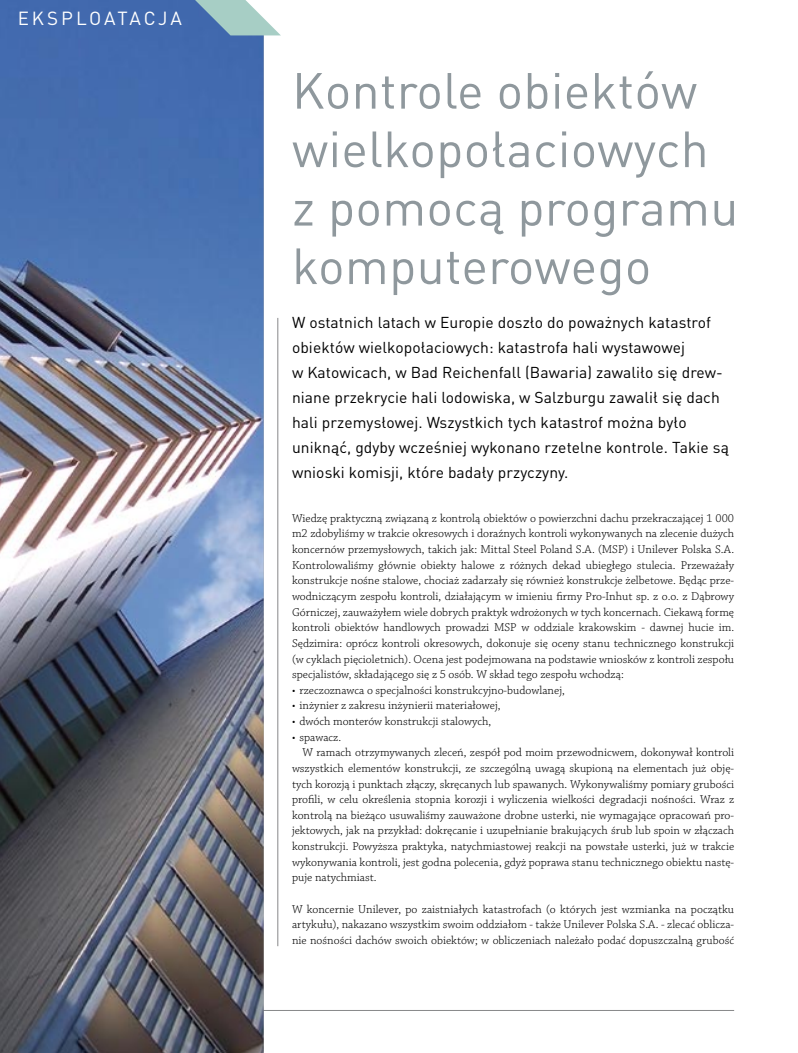
<style>
.page{position:relative;width:798px;height:1053px;background:#fff}
.page>*{position:absolute;margin:0;border:0;box-sizing:border-box;transform-origin:0 0}
.t1{font:50px/58.4px "DIN Pl";letter-spacing:.005em;color:#8f989d}
.t2{font:18.75px "DIN Pl";letter-spacing:.15em;color:#fff}
.t3{font:15.62px/25px "DIN Pl";letter-spacing:.005em;color:#000}
.t4{font:300 12px/15.6px "Chaparral Pro";color:#000;text-align:justify}
</style>
<div class="page">
<hr style="left:81px;top:1010px;width:652px;height:1px;background:#878889">
<img style="left:0;top:0;width:263px;height:1052px">
<hr style="left:277px;top:318px;width:1px;height:628px;background:#878889">
<svg style="left:177px;top:0;width:103px;height:35px"></svg>
<h2 class="t2" style="left:18px;top:7px;width:166px">EKSPLOATACJA</h2>
<h1 class="t1" style="left:292px;top:60px;width:448px">Kontrole obiektów wielkopołaciowych z pomocą programu komputerowego</h1>
<p class="t3" style="left:292px;top:310px;width:438px">W ostatnich latach w Europie doszło do poważnych katastrof obiektów wielkopołaciowych: katastrofa hali wystawowej<br>w Katowicach, w Bad Reichenfall (Bawaria) zawaliło się drew&shy;niane przekrycie hali lodowiska, w Salzburgu zawalił się dach hali przemysłowej. Wszystkich tych katastrof można było uniknąć, gdyby wcześniej wykonano rzetelne kontrole. Takie są wnioski komisji, które badały przyczyny.</p>
<p class="t4" style="left:292px;top:510px;width:443px">Wiedzę praktyczną związaną z kontrolą obiektów o powierzchni dachu przekraczającej 1 000 m2 zdobyliśmy w trakcie okresowych i doraźnych kontroli wykonywanych na zlecenie dużych koncernów przemysłowych, takich jak: Mittal Steel Poland S.A. (MSP) i Unilever Polska S.A.<br>Kontrolowaliśmy głównie obiekty halowe z różnych dekad ubiegłego stulecia. Przeważały konstrukcje nośne stalowe, chociaż zadarzały się również konstrukcje żelbetowe. Będąc prze&shy;wodniczącym zespołu kontroli, działającym w imieniu firmy Pro-Inhut sp. z o.o. z Dąbrowy Górniczej, zauważyłem wiele dobrych praktyk wdrożonych w tych koncernach. Ciekawą formę kontroli obiektów handlowych prowadzi MSP w oddziale krakowskim - dawnej hucie im.<br>Sędzimira: oprócz kontroli okresowych, dokonuje się oceny stanu technicznego konstrukcji (w cyklach pięcioletnich). Ocena jest podejmowana na podstawie wniosków z kontroli zespołu specjalistów, składającego się z 5 osób. W skład tego zespołu wchodzą:</p>
<p class="t4" style="left:292px;top:682px;width:274px">• rzeczoznawca o specjalności konstrukcyjno-budowlanej,</p>
<p class="t4" style="left:292px;top:698px;width:210px">• inżynier z zakresu inżynierii materiałowej,</p>
<p class="t4" style="left:292px;top:714px;width:201px">• dwóch monterów konstrukcji stalowych,</p>
<p class="t4" style="left:292px;top:729px;width:51px">• spawacz.</p>
<p class="t4" style="left:302px;top:745px;width:433px">W ramach otrzymywanych zleceń, zespół pod moim przewodnicwem, dokonywał kontroli</p>
<p class="t4" style="left:292px;top:760px;width:443px">wszystkich elementów konstrukcji, ze szczególną uwagą skupioną na elementach już obję-</p>
<p class="t4" style="left:292px;top:776px;width:443px">tych korozją i punktach złączy, skręcanych lub spawanych. Wykonywaliśmy pomiary grubości</p>
<p class="t4" style="left:292px;top:792px;width:443px">profili, w celu określenia stopnia korozji i wyliczenia wielkości degradacji nośności. Wraz z</p>
<p class="t4" style="left:292px;top:807px;width:443px">kontrolą na bieżąco usuwaliśmy zauważone drobne usterki, nie wymagające opracowań pro-</p>
<p class="t4" style="left:292px;top:823px;width:443px">jektowych, jak na przykład: dokręcanie i uzupełnianie brakujących śrub lub spoin w złączach</p>
<p class="t4" style="left:292px;top:839px;width:443px">konstrukcji. Powyższa praktyka, natychmiastowej reakcji na powstałe usterki, już w trakcie</p>
<p class="t4" style="left:292px;top:854px;width:443px">wykonywania kontroli, jest godna polecenia, gdyż poprawa stanu technicznego obiektu nastę-</p>
<p class="t4" style="left:292px;top:870px;width:86px">puje natychmiast.</p>
<p class="t4" style="left:292px;top:901px;width:443px">W koncernie Unilever, po zaistniałych katastrofach (o których jest wzmianka na początku artykułu), nakazano wszystkim swoim oddziałom - także Unilever Polska S.A. - zlecać oblicza&shy;nie nośności dachów swoich obiektów; w obliczeniach należało podać dopuszczalną grubość</p>
</div>
